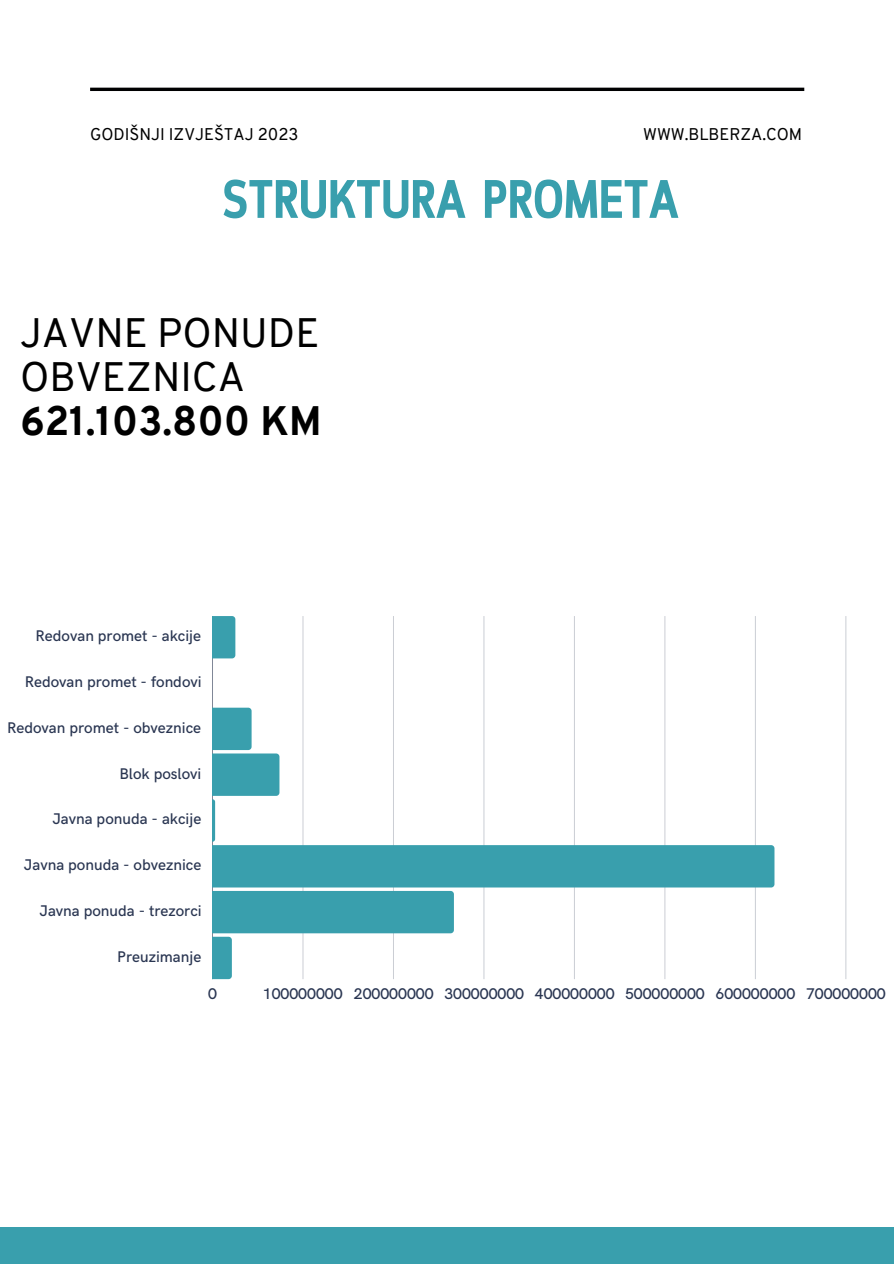
<style>
.page{position:relative;width:894px;height:1264px;background:#fff}
.page>*{position:absolute;margin:0;border:0;box-sizing:border-box;transform-origin:0 0}
.t1{font:700 54px "Cloud Cond";color:#399fad}
.t2{font:40.05px/43.8px "Overpass";color:#000}
.t3{font:16.5px "Overpass";color:#000001}
.t4{font:500 15.45px "HK Grotesk";color:#2a3652}
.s1{font-weight:800}
</style>
<div class="page">
<div style="left:0;top:1226px;width:893px;height:37px;background:#399fad"></div>
<hr style="left:90px;top:88px;width:714px;height:3px;background:#000001">
<hr style="left:212px;top:616px;width:1px;height:363px;background:#808797">
<hr style="left:302px;top:616px;width:1px;height:363px;background:#e4e5e9">
<hr style="left:393px;top:616px;width:1px;height:363px;background:#cbced4">
<hr style="left:483px;top:616px;width:1px;height:363px;background:#e1e3e7">
<hr style="left:574px;top:616px;width:1px;height:363px;background:#cdd0d6">
<hr style="left:664px;top:616px;width:1px;height:363px;background:#e0e1e5">
<hr style="left:754px;top:616px;width:1px;height:363px;background:#f9fafa">
<hr style="left:845px;top:616px;width:1px;height:363px;background:#dee0e4">
<svg style="left:212px;top:616px;width:23px;height:42px"></svg>
<svg style="left:212px;top:707px;width:562px;height:272px"></svg>
<p class="t3" style="left:90px;top:127px;width:210px">GODIŠNJI IZVJEŠTAJ 2023</p>
<p class="t3" style="left:643px;top:127px;width:160px">WWW.BLBERZA.COM</p>
<h2 class="t1" style="left:222px;top:178px;width:458px">STRUKTURA PROMETA</h2>
<h1 class="t2" style="left:20px;top:315px;width:303px">JAVNE PONUDE<br>OBVEZNICA<br><span class="s1">621.103.800 KM</span></h1>
<p class="t4" style="left:35px;top:627px;width:167px">Redovan promet - akcije</p>
<p class="t4" style="left:25px;top:673px;width:178px">Redovan promet - fondovi</p>
<p class="t4" style="left:7px;top:719px;width:195px">Redovan promet - obveznice</p>
<p class="t4" style="left:119px;top:764px;width:83px">Blok poslovi</p>
<p class="t4" style="left:52px;top:810px;width:150px">Javna ponuda - akcije</p>
<p class="t4" style="left:24px;top:856px;width:179px">Javna ponuda - obveznice</p>
<p class="t4" style="left:39px;top:902px;width:164px">Javna ponuda - trezorci</p>
<p class="t4" style="left:117px;top:948px;width:85px">Preuzimanje</p>
<p class="t4" style="left:208px;top:984px;width:10px">0</p>
<p class="t4" style="left:263px;top:984px;width:624px">100000000 200000000 300000000 400000000 500000000 600000000 700000000</p>
</div>
